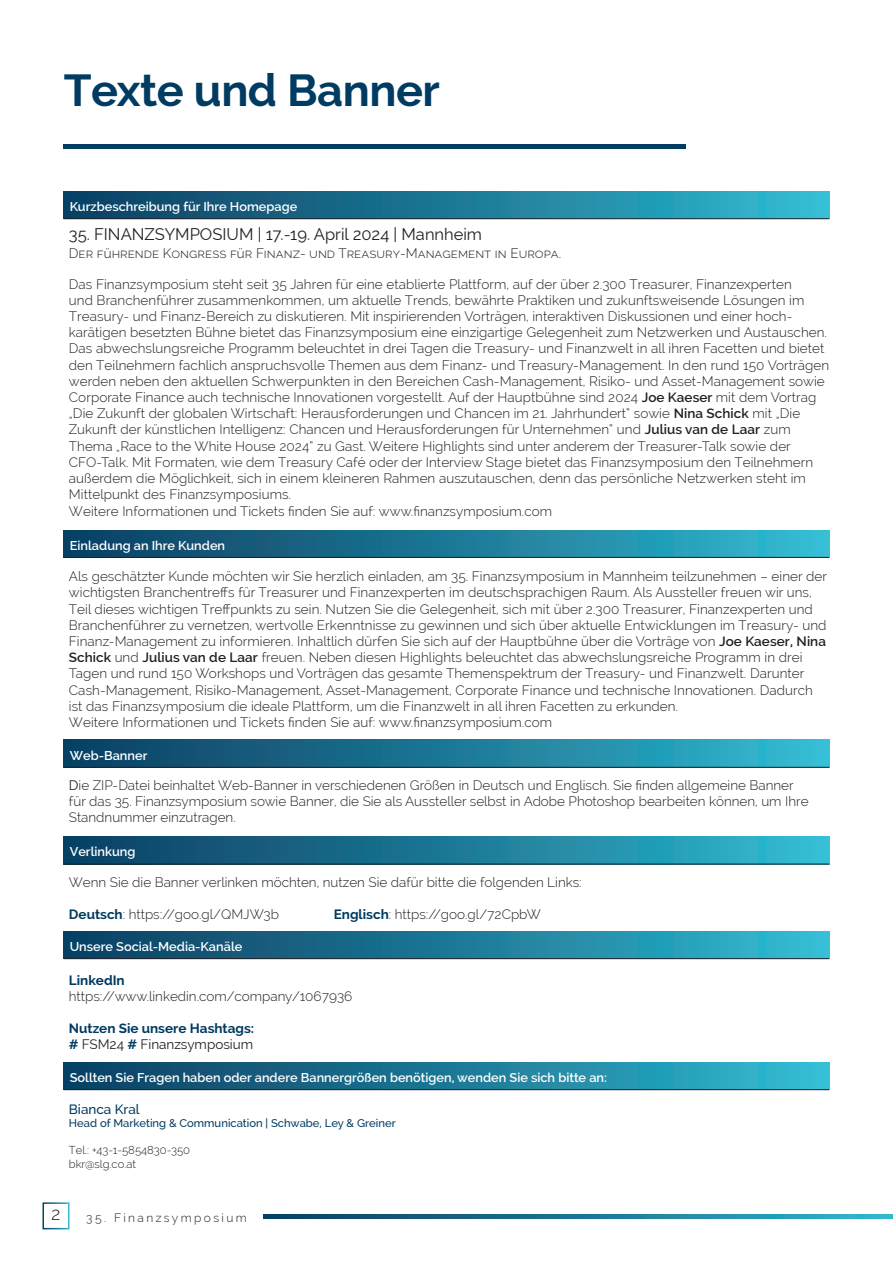
<style>
.page{position:relative;width:893px;height:1263px;background:#fff}
.page>*{position:absolute;margin:0;border:0;box-sizing:border-box;transform-origin:0 0}
.t1{font:700 45px "Raleway";letter-spacing:-.01em;color:#003b62}
.t2{font:300 18px "Raleway";color:#231f20}
.t3{font:16.5px "Raleway";color:#231f20}
.t4{font:300 13.5px/16.2px "Raleway";letter-spacing:.005em;color:#231f20}
.t5{font:700 13.5px/16.2px "Raleway";color:#003a5f}
.t6{font:500 13.5px "Raleway";color:#003a5f}
.t7{font:600 12.75px "Raleway";color:#fff}
.t8{font:300 12px "Raleway";letter-spacing:.2em;color:#231f20}
.t9{font:500 11.25px "Raleway";color:#003a5f}
.t10{font:300 11.25px/13.5px "Raleway";color:#231f20}
.s1{font-weight:600}
.s2{font-weight:400}
.s3{font-weight:700;color:#003b62}
.s4{font-weight:400;color:#231f20}
</style>
<div class="page">
<svg style="left:264px;top:1214px;width:629px;height:4px"></svg>
<div style="left:43px;top:1202px;width:27px;height:27px;border:2px solid #fff"></div>
<hr style="left:64px;top:145px;width:622px;height:4px;background:#003c64">
<div style="left:64px;top:191px;width:765px;height:28px;background:linear-gradient(to right,#0a3b5f,#32bad1)"></div>
<hr style="left:64px;top:218px;width:765px;height:1px;background:#231f20">
<div style="left:64px;top:740px;width:765px;height:27px;background:linear-gradient(to right,#0a3b5f,#32bad1)"></div>
<hr style="left:64px;top:767px;width:765px;height:1px;background:#231f20">
<div style="left:64px;top:837px;width:765px;height:27px;background:linear-gradient(to right,#0a3b5f,#32bad1)"></div>
<hr style="left:64px;top:864px;width:765px;height:1px;background:#231f20">
<div style="left:64px;top:931px;width:765px;height:28px;background:linear-gradient(to right,#0a3b5f,#32bad1)"></div>
<hr style="left:64px;top:958px;width:765px;height:1px;background:#231f20">
<div style="left:64px;top:1062px;width:765px;height:28px;background:linear-gradient(to right,#0a3b5f,#32bad1)"></div>
<hr style="left:64px;top:1089px;width:765px;height:1px;background:#231f20">
<div style="left:64px;top:530px;width:765px;height:27px;background:linear-gradient(to right,#0a3b5f,#32bad1)"></div>
<hr style="left:64px;top:557px;width:765px;height:1px;background:#231f20">
<h1 class="t1" style="left:64px;top:65px;width:378px">Texte und Banner</h1>
<p class="t7" style="left:70px;top:199px;width:229px">Kurzbeschreibung für Ihre Homepage</p>
<p class="t3" style="left:69px;top:225px;width:415px">35. FINANZSYMPOSIUM | 17.-19. April 2024 | Mannheim</p>
<p class="t4" style="left:69px;top:245px;width:494px">Der führende Kongress für Finanz- und Treasury-Management in Europa.</p>
<p class="t4" style="left:69px;top:276px;width:762px">Das Finanzsymposium steht seit 35 Jahren für eine etablierte Plattform, auf der über 2.300 Treasurer, Finanzexperten<br>und Branchenführer zusammenkommen, um aktuelle Trends, bewährte Praktiken und zukunftsweisende Lösungen im Treasury- und Finanz-Bereich zu diskutieren. Mit inspirierenden Vorträgen, interaktiven Diskussionen und einer hoch&shy;karätigen besetzten Bühne bietet das Finanzsymposium eine einzigartige Gelegenheit zum Netzwerken und Austauschen.<br>Das abwechslungsreiche Programm beleuchtet in drei Tagen die Treasury- und Finanzwelt in all ihren Facetten und bietet den Teilnehmern fachlich anspruchsvolle Themen aus dem Finanz- und Treasury-Management. In den rund 150 Vorträgen werden neben den aktuellen Schwerpunkten in den Bereichen Cash-Management, Risiko- und Asset-Management sowie Corporate Finance auch technische Innovationen vorgestellt. Auf der Hauptbühne sind 2024 <span class="s1">Joe Kaeser</span> mit dem Vortrag „Die Zukunft der globalen Wirtschaft: Herausforderungen und Chancen im 21. Jahrhundert“ sowie <span class="s1">Nina Schick</span> mit „Die Zukunft der künstlichen Intelligenz: Chancen und Herausforderungen für Unternehmen“ und <span class="s1">Julius van de Laar</span> zum Thema „Race to the White House 2024“ zu Gast. Weitere Highlights sind unter anderem der Treasurer-Talk sowie der CFO-Talk. Mit Formaten, wie dem Treasury Café oder der Interview Stage bietet das Finanzsymposium den Teilnehmern außerdem die Möglichkeit, sich in einem kleineren Rahmen auszutauschen, denn das persönliche Netzwerken steht im Mittelpunkt des Finanzsymposiums.<br>Weitere Informationen und Tickets finden Sie auf: www.finanzsymposium.com</p>
<p class="t7" style="left:70px;top:538px;width:157px">Einladung an Ihre Kunden</p>
<p class="t4" style="left:69px;top:568px;width:760px">Als geschätzter Kunde möchten wir Sie herzlich einladen, am 35. Finanzsymposium in Mannheim teilzunehmen – einer der wichtigsten Branchentreffs für Treasurer und Finanzexperten im deutschsprachigen Raum. Als Aussteller freuen wir uns, Teil dieses wichtigen Treffpunkts zu sein. Nutzen Sie die Gelegenheit, sich mit über 2.300 Treasurer, Finanzexperten und Branchenführer zu vernetzen, wertvolle Erkenntnisse zu gewinnen und sich über aktuelle Entwicklungen im Treasury- und Finanz-Management zu informieren. Inhaltlich dürfen Sie sich auf der Hauptbühne über die Vorträge von <span class="s1">Joe Kaeser, Nina Schick</span> und <span class="s1">Julius van de Laar</span> freuen. Neben diesen Highlights beleuchtet das abwechslungsreiche Programm in drei Tagen und rund 150 Workshops und Vorträgen das gesamte Themenspektrum der Treasury- und Finanzwelt. Darunter Cash-Management, Risiko-Management, Asset-Management, Corporate Finance und technische Innovationen. Dadurch ist das Finanzsymposium die ideale Plattform, um die Finanzwelt in all ihren Facetten zu erkunden.<br>Weitere Informationen und Tickets finden Sie auf: www.finanzsymposium.com</p>
<p class="t7" style="left:70px;top:748px;width:79px">Web-Banner</p>
<p class="t4" style="left:69px;top:777px;width:741px"><span class="s2">D</span>ie ZIP-Datei beinhaltet Web-Banner in verschiedenen Größen in Deutsch und Englisch. Sie finden allgemeine Banner für das 35. Finanzsymposium sowie Banner, die Sie als Aussteller selbst in Adobe Photoshop bearbeiten können, um Ihre<br>Standnummer einzutragen.</p>
<p class="t7" style="left:70px;top:844px;width:67px">Verlinkung</p>
<p class="t4" style="left:69px;top:874px;width:514px">Wenn Sie die Banner verlinken möchten, nutzen Sie dafür bitte die folgenden Links:</p>
<p class="t4" style="left:69px;top:906px;width:212px"><span class="s3">Deutsch</span>: https://goo.gl/QMJW3b</p>
<p class="t4" style="left:334px;top:906px;width:208px"><span class="s3">Englisch</span>: https://goo.gl/72CpbW</p>
<p class="t7" style="left:70px;top:939px;width:174px">Unsere Social-Media-Kanäle</p>
<p class="t5" style="left:69px;top:972px;width:57px">LinkedIn</p>
<p class="t4" style="left:69px;top:988px;width:285px">https://www.linkedin.com/company/1067936</p>
<p class="t5" style="left:69px;top:1020px;width:187px">Nutzen Sie unsere Hashtags: # <span class="s4">FSM24</span> # <span class="s4">Finanzsymposium</span></p>
<p class="t7" style="left:70px;top:1070px;width:539px">Sollten Sie Fragen haben oder andere Bannergrößen benötigen, wenden Sie sich bitte an:</p>
<p class="t6" style="left:69px;top:1101px;width:72px">Bianca Kral</p>
<p class="t9" style="left:69px;top:1117px;width:328px">Head of Marketing &amp; Communication | Schwabe, Ley &amp; Greiner</p>
<p class="t10" style="left:69px;top:1143px;width:123px">Tel.: +43-1-5854830-350 bkr@slg.co.at</p>
<h2 class="t2" style="left:51px;top:1203px;width:11px">2</h2>
<p class="t8" style="left:86px;top:1210px;width:162px">35. Finanzsymposium</p>
</div>
